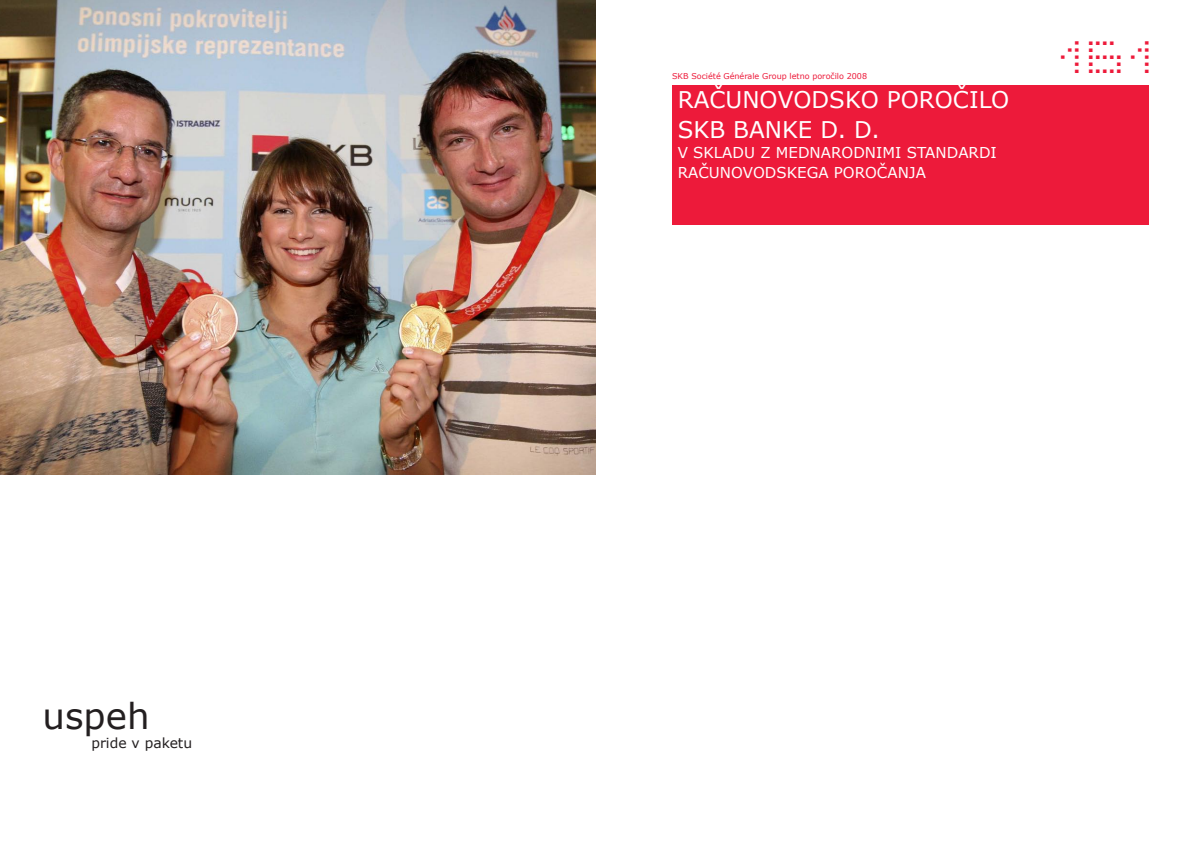
<style>
.page{position:relative;width:1191px;height:842px;background:#fff}
.page>*{position:absolute;margin:0;border:0;box-sizing:border-box;transform-origin:0 0}
.t1{font:35.6px "Verdana";color:#231f20}
.t2{font:35px "Superpointsquare";color:#ed1a3a}
.t3{font:23px/30px "Verdana";color:#fff}
.t4{font:15px "Verdana";color:#fff}
.t5{font:13.9px "Verdana";color:#231f20}
.t6{font:8px "Verdana";color:#ed1a3a}
</style>
<div class="page">
<div style="left:672px;top:85px;width:476px;height:140px;background:#ed1a3a"></div>
<img style="left:0;top:0;width:595px;height:475px">
<h1 class="t1" style="left:43px;top:693px;width:108px">USPEH</h1>
<p class="t5" style="left:91px;top:734px;width:102px">PRIDE V PAKETU</p>
<p class="t6" style="left:672px;top:71px;width:197px">SKB SOCIÉTÉ GÉNÉRALE GROUP LETNO POROČILO 2008</p>
<h3 class="t3" style="left:677px;top:84px;width:333px">RAČUNOVODSKO POROČILO<br>SKB BANKE D. D.</h3>
<p class="t4" style="left:677px;top:143px;width:27px">V SKLADU</p>
<p class="t4" style="left:760px;top:143px;width:27px">Z MEDNARODNIMI</p>
<p class="t4" style="left:906px;top:143px;width:11px">STANDARDI</p>
<p class="t4" style="left:677px;top:163px;width:12px">RAČUNOVODSKEGA</p>
<p class="t4" style="left:834px;top:163px;width:12px">POROČANJA</p>
<h2 class="t2" style="left:1061px;top:41px;width:99px">161</h2>
</div>
